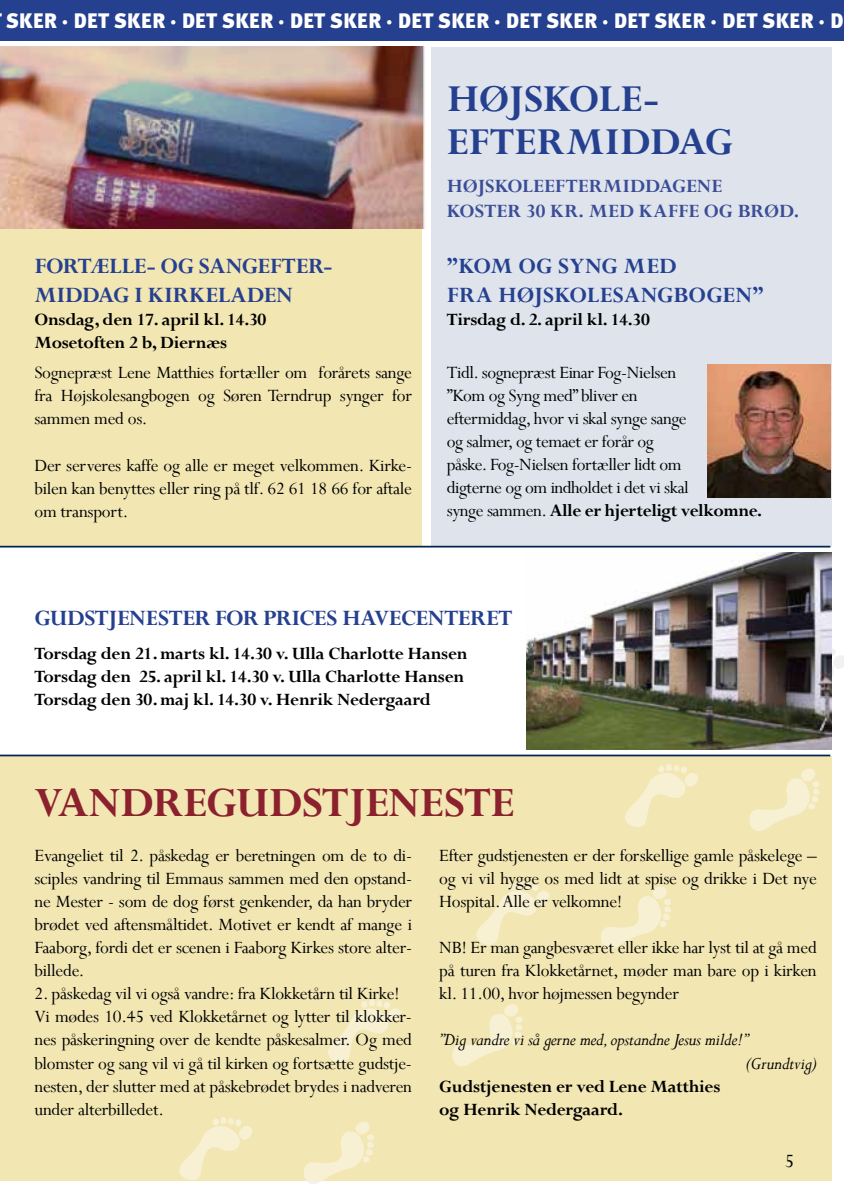
<style>
.page{position:relative;width:844px;height:1191px;background:#fff}
.page>*{position:absolute;margin:0;border:0;box-sizing:border-box;transform-origin:0 0}
.t1{font:700 46.55px "Perpetua";letter-spacing:-.02em;color:#8c212e}
.t2{font:700 42.52px/42.5px "Perpetua";color:#25408f}
.t3{font:700 24.5px/29.4px "Perpetua";letter-spacing:-.005em;color:#25408f}
.t4{font:700 24.5px/29.4px "Perpetua";letter-spacing:.015em;color:#25408f}
.t5{font:900 21px "Meta Plus";color:#fff}
.t6{font:700 21px/25.2px "Perpetua";color:#3b4d96}
.t7{font:21px "Perpetua";color:#000}
.t8{font:19.25px/23.1px "Perpetua";letter-spacing:-.015em;color:#000;text-align:justify}
.t9{font:700 19.25px/23.1px "Perpetua";letter-spacing:-.015em;color:#000}
.t10{font:italic 19.25px/23.1px "Perpetua";letter-spacing:-.015em;color:#000}
.s1{font-weight:700}
</style>
<div class="page">
<div style="left:430px;top:48px;width:401px;height:498px;background:#dee3ec"></div>
<div style="left:0;top:48px;width:422px;height:498px;background:#f2e6b3"></div>
<div style="left:0;top:0;width:843px;height:41px;background:#25408f"></div>
<div style="left:0;top:756px;width:831px;height:425px;background:#f2e6b3"></div>
<img style="left:0;top:47px;width:425px;height:182px">
<svg style="left:179px;top:1117px;width:74px;height:63px"></svg>
<svg style="left:304px;top:1122px;width:70px;height:62px"></svg>
<svg style="left:328px;top:999px;width:73px;height:64px"></svg>
<svg style="left:452px;top:1004px;width:71px;height:63px"></svg>
<svg style="left:476px;top:882px;width:73px;height:63px"></svg>
<svg style="left:601px;top:886px;width:70px;height:63px"></svg>
<svg style="left:625px;top:764px;width:73px;height:63px"></svg>
<svg style="left:749px;top:768px;width:71px;height:63px"></svg>
<svg style="left:831px;top:643px;width:12px;height:68px"></svg>
<img style="left:526px;top:553px;width:305px;height:196px">
<img style="left:707px;top:364px;width:123px;height:133px">
<hr style="left:0;top:546px;width:830px;height:1px;background:#002651">
<hr style="left:0;top:754px;width:830px;height:2px;background:#002651">
<p class="t5" style="left:6px;top:9px;width:14px">SKER</p>
<p class="t5" style="left:62px;top:9px;width:66px">· DET SKER</p>
<p class="t5" style="left:170px;top:9px;width:66px">· DET SKER</p>
<p class="t5" style="left:278px;top:9px;width:66px">· DET SKER</p>
<p class="t5" style="left:386px;top:9px;width:66px">· DET SKER</p>
<p class="t5" style="left:494px;top:9px;width:66px">· DET SKER</p>
<p class="t5" style="left:602px;top:9px;width:66px">· DET SKER</p>
<p class="t5" style="left:710px;top:9px;width:66px">· DET SKER</p>
<p class="t5" style="left:818px;top:9px;width:26px">· D</p>
<h2 class="t2" style="left:446px;top:77px;width:288px">Højskole&shy;eftermiddag</h2>
<p class="t3" style="left:34px;top:250px;width:299px">Fortælle- og sangefter&shy;middag i Kirkeladen</p>
<p class="t9" style="left:34px;top:308px;width:233px">Onsdag, den 17. april kl. 14.30<br>Mosetoften 2 b, Diernæs</p>
<p class="t8" style="left:34px;top:361px;width:379px">Sognepræst Lene Matthies fortæller om forårets sange fra Højskolesangbogen og Søren Terndrup synger for sammen med os.</p>
<p class="t8" style="left:34px;top:453px;width:379px">Der serveres kaffe og alle er meget velkommen. Kirke&shy;bilen kan benyttes eller ring på tlf. 62 61 18 66 for aftale om transport.</p>
<p class="t6" style="left:446px;top:173px;width:158px;text-indent:108px">FTERMIDDAGENE<br>KOSTER 30 KR. MED</p>
<p class="t6" style="left:446px;top:173px;width:74px">HØJSKOLEE</p>
<p class="t6" style="left:638px;top:198px;width:162px">KAFFE OG BRØD.</p>
<p class="t4" style="left:446px;top:250px;width:318px">”Kom og syng med<br>fra Højskolesangbogen”</p>
<p class="t9" style="left:446px;top:308px;width:204px">Tirsdag d. 2. april kl. 14.30</p>
<p class="t8" style="left:446px;top:360px;width:317px;text-align:left">Tidl. sognepræst Einar Fog-Nielsen<br>”Kom og Syng med” bliver en<br>eftermiddag, hvor vi skal synge sange<br>og salmer, og temaet er forår og<br>påske. Fog-Nielsen fortæller lidt om<br>digterne og om indholdet i det vi skal<br>synge sammen. <span class="s1">Alle er hjerteligt velkomne.</span></p>
<p class="t3" style="left:34px;top:603px;width:473px">Gudstjenester for Prices Havecenteret</p>
<p class="t9" style="left:34px;top:641px;width:434px">Torsdag den 21. marts kl. 14.30 v. Ulla Charlotte Hansen<br>Torsdag den 25. april kl. 14.30 v. Ulla Charlotte Hansen<br>Torsdag den 30. maj kl. 14.30 v. Henrik Nedergaard</p>
<h1 class="t1" style="left:34px;top:773px;width:31px">VANDREGUD</h1>
<h1 class="t1" style="left:302px;top:773px;width:71px">STJENE</h1>
<h1 class="t1" style="left:444px;top:773px;width:69px">STE</h1>
<p class="t8" style="left:34px;top:843px;width:379px">Evangeliet til 2. påskedag er beretningen om de to di&shy;sciples vandring til Emmaus sammen med den opstand&shy;ne Mester - som de dog først genkender, da han bryder brødet ved aftensmåltidet. Motivet er kendt af mange i Faaborg, fordi det er scenen i Faaborg Kirkes store alter&shy;billede.</p>
<p class="t8" style="left:34px;top:981px;width:379px;text-align:left">2. påskedag vil vi også vandre: fra Klokketårn til Kirke!<br>Vi mødes 10.45 ved Klokketårnet og lytter til klokker&shy;nes påskeringning over de kendte påskesalmer. Og med blomster og sang vil vi gå til kirken og fortsætte gudstje&shy;nesten, der slutter med at påskebrødet brydes i nadveren under alterbilledet.</p>
<p class="t8" style="left:439px;top:843px;width:379px">Efter gudstjenesten er der forskellige gamle påskelege – og vi vil hygge os med lidt at spise og drikke i Det nye Hospital. Alle er velkomne!</p>
<p class="t8" style="left:439px;top:935px;width:379px">NB! Er man gangbesværet eller ikke har lyst til at gå med på turen fra Klokketårnet, møder man bare op i kirken kl. 11.00, hvor højmessen begynder</p>
<p class="t10" style="left:746px;top:1027px;width:72px;text-indent:-307px">”Dig vandre vi så gerne med, opstandne Jesus milde!” (Grundtvig)</p>
<p class="t9" style="left:439px;top:1074px;width:282px">Gudstjenesten er ved Lene Matthies og Henrik Nedergaard.</p>
<p class="t7" style="left:784px;top:1147px;width:11px">5</p>
</div>
